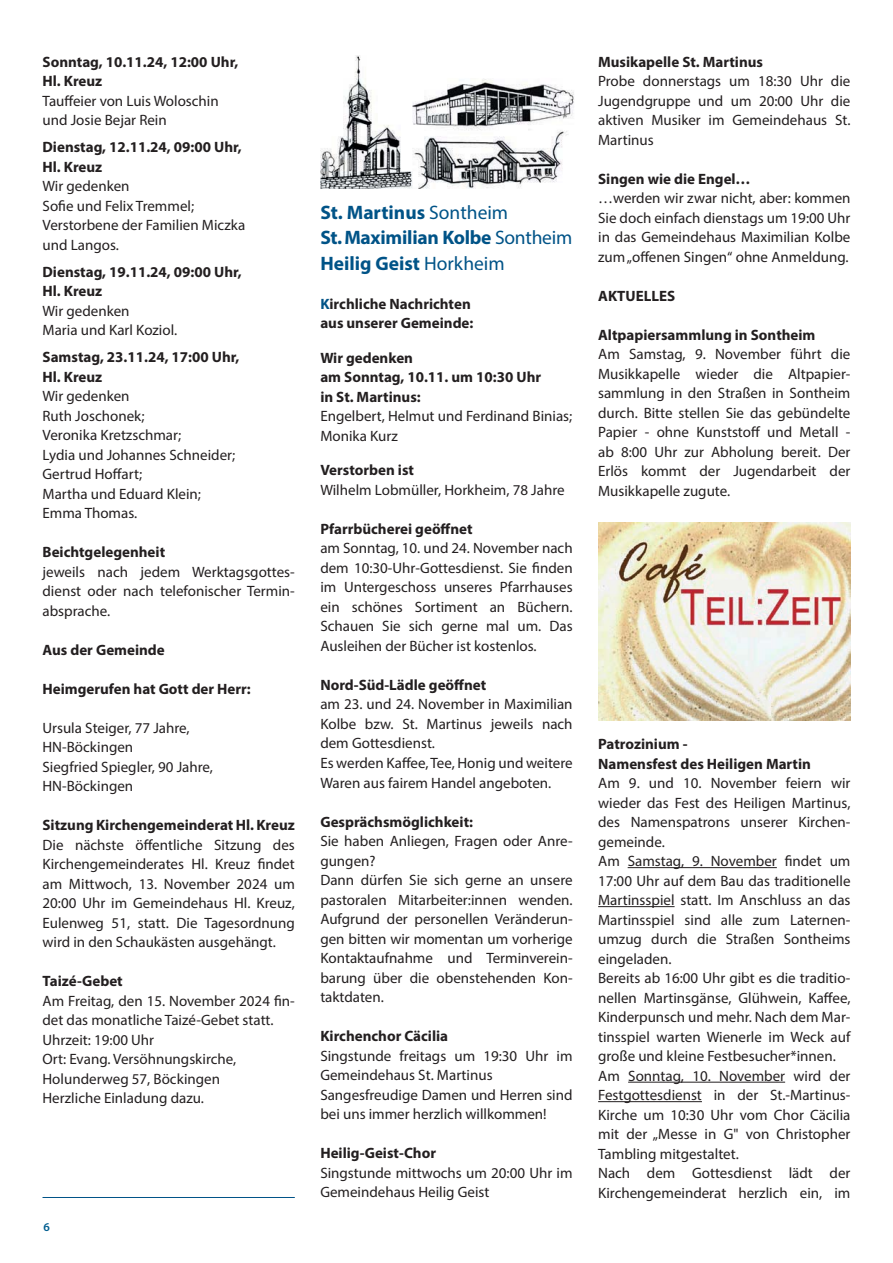
<style>
.page{position:relative;width:893px;height:1263px;background:#fff}
.page>*{position:absolute;margin:0;border:0;box-sizing:border-box;transform-origin:0 0}
.t1{font:700 19.5px/25.5px "Myriad Pro";color:#005387}
.t2{font:15px/19.5px "Myriad Pro";color:#231f20}
.t3{font:700 15px/19.5px "Myriad Pro";color:#231f20}
.t4{font:600 12px "Myriad Pro";color:#005e90}
.s1{font-weight:700}
.s2{font-weight:400}
.s3{color:#005387}
</style>
<div class="page">
<hr style="left:43px;top:1197px;width:252px;height:1px;background:#005387">
<img style="left:320px;top:55px;width:254px;height:134px">
<hr style="left:628px;top:867px;width:149px;height:1px;background:#231f20">
<hr style="left:598px;top:906px;width:77px;height:1px;background:#231f20">
<hr style="left:628px;top:1082px;width:157px;height:1px;background:#231f20">
<hr style="left:598px;top:1101px;width:104px;height:1px;background:#231f20">
<img style="left:598px;top:522px;width:252px;height:199px">
<p class="t2" style="left:43px;top:53px;width:197px"><span class="s1">Sonntag, 10.11.24, 12:00 Uhr,<br>Hl. Kreuz<br></span>Tauffeier von Luis Woloschin und Josie Bejar Rein</p>
<p class="t2" style="left:43px;top:139px;width:204px"><span class="s1">Dienstag, 12.11.24, 09:00 Uhr,<br>Hl. Kreuz<br></span>Wir gedenken<br>Sofie und Felix Tremmel;<br>Verstorbene der Familien Miczka und Langos.</p>
<p class="t3" style="left:43px;top:263px;width:201px">Dienstag, 19.11.24, 09:00 Uhr,<br>Hl. Kreuz<br><span class="s2">Wir gedenken<br>Maria und Karl Koziol.</span></p>
<p class="t2" style="left:43px;top:349px;width:198px"><span class="s1">Samstag, 23.11.24, 17:00 Uhr,<br>Hl. Kreuz<br></span>Wir gedenken<br>Ruth Joschonek;<br>Veronika Kretzschmar;<br>Lydia und Johannes Schneider;<br>Gertrud Hoffart;<br>Martha und Eduard Klein;<br>Emma Thomas.</p>
<p class="t2" style="left:43px;top:544px;width:254px"><span class="s1">Beichtgelegenheit<br></span>jeweils nach jedem Werktagsgottes&shy;dienst oder nach telefonischer Termin&shy;absprache.</p>
<p class="t3" style="left:43px;top:641px;width:124px">Aus der Gemeinde</p>
<p class="t3" style="left:43px;top:680px;width:210px">Heimgerufen hat Gott der Herr:</p>
<p class="t2" style="left:43px;top:719px;width:172px">Ursula Steiger, 77 Jahre,<br>HN-Böckingen<br>Siegfried Spiegler, 90 Jahre,<br>HN-Böckingen</p>
<p class="t2" style="left:43px;top:817px;width:254px;text-align:justify"><span class="s1">Sitzung Kirchengemeinderat Hl. Kreuz </span>Die nächste öffentliche Sitzung des Kirchengemeinderates Hl. Kreuz findet am Mittwoch, 13. November 2024 um 20:00 Uhr im Gemeindehaus Hl. Kreuz, Eulenweg 51, statt. Die Tagesordnung wird in den Schaukästen ausgehängt.</p>
<p class="t2" style="left:43px;top:973px;width:254px"><span class="s1">Taizé-Gebet<br></span>Am Freitag, den 15. November 2024 fin&shy;det das monatliche Taizé-Gebet statt.<br>Uhrzeit: 19:00 Uhr<br>Ort: Evang. Versöhnungskirche,<br>Holunderweg 57, Böckingen<br>Herzliche Einladung dazu.</p>
<p class="t4" style="left:44px;top:1219px;width:8px">6</p>
<p class="t1" style="left:320px;top:202px;width:253px">St. Martinus <span class="s2">Sontheim<br></span>St.Maximilian Kolbe <span class="s2">Sontheim<br></span>Heilig Geist <span class="s2">Horkheim</span></p>
<p class="t3" style="left:320px;top:296px;width:155px"><span class="s3">K</span>irchliche Nachrichten aus unserer Gemeinde:</p>
<p class="t3" style="left:320px;top:350px;width:254px">Wir gedenken<br>am Sonntag, 10.11. um 10:30 Uhr<br>in St. Martinus:<br><span class="s2">Engelbert, Helmut und Ferdinand Binias;<br>Monika Kurz</span></p>
<p class="t2" style="left:320px;top:462px;width:246px"><span class="s1">Verstorben ist<br></span>Wilhelm Lobmüller, Horkheim, 78 Jahre</p>
<p class="t2" style="left:320px;top:521px;width:254px"><span class="s1">Pfarrbücherei geöffnet<br></span>am Sonntag, 10. und 24. November nach dem 10:30-Uhr-Gottesdienst. Sie finden im Untergeschoss unseres Pfarrhauses ein schönes Sortiment an Büchern.<br>Schauen Sie sich gerne mal um. Das Ausleihen der Bücher ist kostenlos.</p>
<p class="t2" style="left:320px;top:677px;width:254px"><span class="s1">Nord-Süd-Lädle geöffnet<br></span>am 23. und 24. November in Maximilian<br>Kolbe bzw. St. Martinus jeweils nach dem Gottesdienst.<br>Es werden Kaffee, Tee, Honig und weitere<br>Waren aus fairem Handel angeboten.</p>
<p class="t2" style="left:320px;top:813px;width:254px"><span class="s1">Gesprächsmöglichkeit:<br></span>Sie haben Anliegen, Fragen oder Anre&shy;gungen?<br>Dann dürfen Sie sich gerne an unsere pastoralen Mitarbeiter:innen wenden.<br>Aufgrund der personellen Veränderun&shy;gen bitten wir momentan um vorherige<br>Kontaktaufnahme und Terminverein&shy;barung über die obenstehenden Kon&shy;taktdaten.</p>
<p class="t2" style="left:320px;top:1028px;width:254px"><span class="s1">Kirchenchor Cäcilia<br></span>Singstunde freitags um 19:30 Uhr im<br>Gemeindehaus St. Martinus<br>Sangesfreudige Damen und Herren sind bei uns immer herzlich willkommen!</p>
<p class="t2" style="left:320px;top:1145px;width:254px"><span class="s1">Heilig-Geist-Chor<br></span>Singstunde mittwochs um 20:00 Uhr im<br>Gemeindehaus Heilig Geist</p>
<p class="t2" style="left:598px;top:53px;width:254px"><span class="s1">Musikapelle St. Martinus<br></span>Probe donnerstags um 18:30 Uhr die<br>Jugendgruppe und um 20:00 Uhr die aktiven Musiker im Gemeindehaus St.<br>Martinus</p>
<p class="t2" style="left:598px;top:170px;width:254px"><span class="s1">Singen wie die Engel…<br></span>…werden wir zwar nicht, aber: kommen Sie doch einfach dienstags um 19:00 Uhr in das Gemeindehaus Maximilian Kolbe zum „offenen Singen“ ohne Anmeldung.</p>
<p class="t3" style="left:598px;top:287px;width:79px">AKTUELLES</p>
<p class="t2" style="left:598px;top:326px;width:254px"><span class="s1">Altpapiersammlung in Sontheim<br></span>Am Samstag, 9. November führt die Musikkapelle wieder die Altpapier&shy;sammlung in den Straßen in Sontheim durch. Bitte stellen Sie das gebündelte Papier - ohne Kunststoff und Metall - ab 8:00 Uhr zur Abholung bereit. Der Erlös kommt der Jugendarbeit der Musikkapelle zugute.</p>
<p class="t2" style="left:598px;top:736px;width:254px"><span class="s1">Patrozinium -<br>Namensfest des Heiligen Martin<br></span>Am 9. und 10. November feiern wir wieder das Fest des Heiligen Martinus, des Namenspatrons unserer Kirchen&shy;gemeinde.<br>Am Samstag, 9. November findet um 17:00 Uhr auf dem Bau das traditionelle Martinsspiel statt. Im Anschluss an das Martinsspiel sind alle zum Laternen&shy;umzug durch die Straßen Sontheims eingeladen.<br>Bereits ab 16:00 Uhr gibt es die traditio&shy;nellen Martinsgänse, Glühwein, Kaffee, Kinderpunsch und mehr. Nach dem Mar&shy;tinsspiel warten Wienerle im Weck auf große und kleine Festbesucher*innen.<br>Am Sonntag, 10. November wird der Festgottesdienst in der St.-Martinus-Kirche um 10:30 Uhr vom Chor Cäcilia mit der „Messe in G" von Christopher Tambling mitgestaltet.<br>Nach dem Gottesdienst lädt der Kirchengemeinderat herzlich ein, im</p>
</div>
